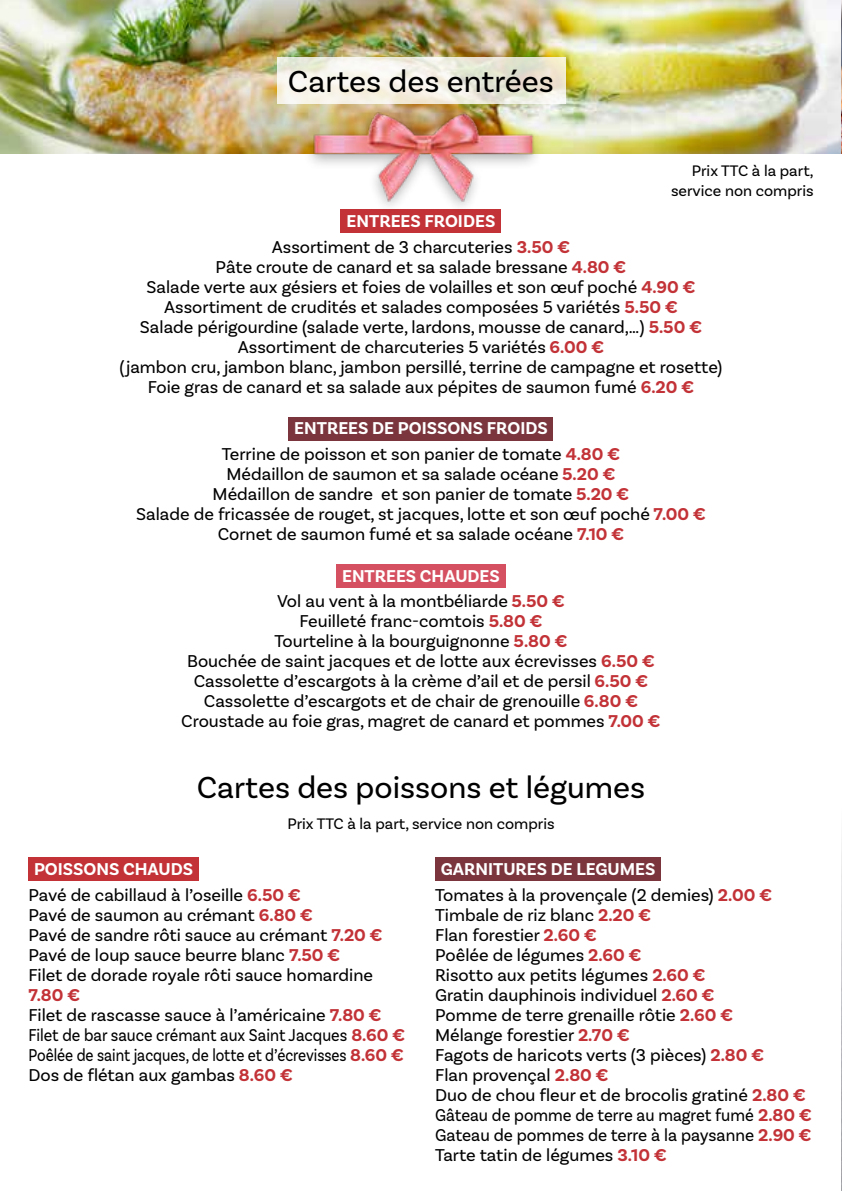
<style>
.page{position:relative;width:842px;height:1191px;background:#fff}
.page>*{position:absolute;margin:0;border:0;box-sizing:border-box;transform-origin:0 0}
.t1{font:32px "Basic Sans";color:#000}
.t2{font:18px/20px "Basic Sans";color:#000;text-align:center}
.t3{font:16px/19.2px "Basic Sans";color:#000;text-align:right}
.s1{font-weight:700;color:#fff}
.s2{font-weight:700;color:#c23237}
</style>
<div class="page">
<div style="left:28px;top:857px;width:171px;height:23px;background:#c23237"></div>
<div style="left:435px;top:857px;width:226px;height:23px;background:#7a353d"></div>
<img style="left:841px;top:839px;width:1px;height:352px">
<img style="left:0;top:0;width:841px;height:153px">
<svg style="left:277px;top:57px;width:288px;height:46px"></svg>
<div style="left:341px;top:210px;width:160px;height:23px;background:#c23237"></div>
<div style="left:289px;top:417px;width:264px;height:23px;background:#7a353d"></div>
<div style="left:336px;top:564px;width:170px;height:23px;background:#d55060"></div>
<img style="left:299px;top:99px;width:244px;height:117px">
<img style="left:841px;top:0;width:1px;height:153px">
<h1 class="t1" style="left:288px;top:62px;width:268px">Cartes des entrées</h1>
<p class="t3" style="left:671px;top:161px;width:144px">Prix TTC à la part, service non compris</p>
<p class="t2" style="left:272px;top:208px;width:300px;line-height:25.6px"><span class="s1">ENTREES FROIDES<br></span>Assortiment de 3 charcuteries <span class="s2">3.50 €</span></p>
<p class="t2" style="left:119px;top:257px;width:604px">Pâte croute de canard et sa salade bressane <span class="s2">4.80 €<br></span>Salade verte aux gésiers et foies de volailles et son œuf poché <span class="s2">4.90 € </span>Assortiment de crudités et salades composées 5 variétés <span class="s2">5.50 €<br></span>Salade périgourdine (salade verte, lardons, mousse de canard,…) <span class="s2">5.50 € </span>Assortiment de charcuteries 5 variétés <span class="s2">6.00 €<br></span>(jambon cru, jambon blanc, jambon persillé, terrine de campagne et rosette)<br>Foie gras de canard et sa salade aux pépites de saumon fumé <span class="s2">6.20 €</span></p>
<p class="t2" style="left:222px;top:415px;width:400px;line-height:25.6px"><span class="s1">ENTREES DE POISSONS FROIDS<br></span>Terrine de poisson et son panier de tomate <span class="s2">4.80 €</span></p>
<p class="t2" style="left:136px;top:464px;width:571px">Médaillon de saumon et sa salade océane <span class="s2">5.20 €<br></span>Médaillon de sandre et son panier de tomate <span class="s2">5.20 €<br></span>Salade de fricassée de rouget, st jacques, lotte et son œuf poché <span class="s2">7.00 € </span>Cornet de saumon fumé et sa salade océane <span class="s2">7.10 €</span></p>
<p class="t2" style="left:277px;top:562px;width:289px;line-height:25.6px"><span class="s1">ENTREES CHAUDES<br></span>Vol au vent à la montbéliarde <span class="s2">5.50 €</span></p>
<p class="t2" style="left:181px;top:611px;width:481px">Feuilleté franc-comtois <span class="s2">5.80 €<br></span>Tourteline à la bourguignonne <span class="s2">5.80 €<br></span>Bouchée de saint jacques et de lotte aux écrevisses <span class="s2">6.50 € </span>Cassolette d’escargots à la crème d’ail et de persil <span class="s2">6.50 € </span>Cassolette d’escargots et de chair de grenouille <span class="s2">6.80 € </span>Croustade au foie gras, magret de canard et pommes <span class="s2">7.00 €</span></p>
<h1 class="t1" style="left:197px;top:768px;width:450px">Cartes des poissons et légumes</h1>
<p class="t3" style="left:287px;top:813px;width:269px">Prix TTC à la part, service non compris</p>
<p class="t2" style="left:28px;top:856px;width:274px;line-height:25.6px;text-align:left;text-indent:6px"><span class="s1">POISSONS CHAUDS<br></span>Pavé de cabillaud à l’oseille <span class="s2">6.50 €</span></p>
<p class="t2" style="left:28px;top:904px;width:356px;text-align:left">Pavé de saumon au crémant <span class="s2">6.80 €<br></span>Pavé de sandre rôti sauce au crémant <span class="s2">7.20 € </span>Pavé de loup sauce beurre blanc <span class="s2">7.50 €<br></span>Filet de dorade royale rôti sauce homardine</p>
<p class="t2" style="left:28px;top:984px;width:378px;text-align:left"><span class="s2">7.80 €<br></span>Filet de rascasse sauce à l’américaine <span class="s2">7.80 € </span>Filet de bar sauce crémant aux Saint Jacques <span class="s2">8.60 € </span>Poêlée de saint jacques, de lotte et d’écrevisses <span class="s2">8.60 € </span>Dos de flétan aux gambas <span class="s2">8.60 €</span></p>
<p class="t2" style="left:435px;top:856px;width:338px;line-height:25.6px;text-align:left;text-indent:6px"><span class="s1">GARNITURES DE LEGUMES<br></span>Tomates à la provençale (2 demies) <span class="s2">2.00 €</span></p>
<p class="t2" style="left:435px;top:904px;width:378px;text-align:left">Timbale de riz blanc <span class="s2">2.20 €<br></span>Flan forestier <span class="s2">2.60 €<br></span>Poêlée de légumes <span class="s2">2.60 €<br></span>Risotto aux petits légumes <span class="s2">2.60 €<br></span>Gratin dauphinois individuel <span class="s2">2.60 €<br></span>Pomme de terre grenaille rôtie <span class="s2">2.60 €<br></span>Mélange forestier <span class="s2">2.70 €<br></span>Fagots de haricots verts (3 pièces) <span class="s2">2.80 €<br></span>Flan provençal <span class="s2">2.80 €<br></span>Duo de chou fleur et de brocolis gratiné <span class="s2">2.80 €<br></span>Gâteau de pomme de terre au magret fumé <span class="s2">2.80 €<br></span>Gateau de pommes de terre à la paysanne <span class="s2">2.90 €<br></span>Tarte tatin de légumes <span class="s2">3.10 €</span></p>
</div>
